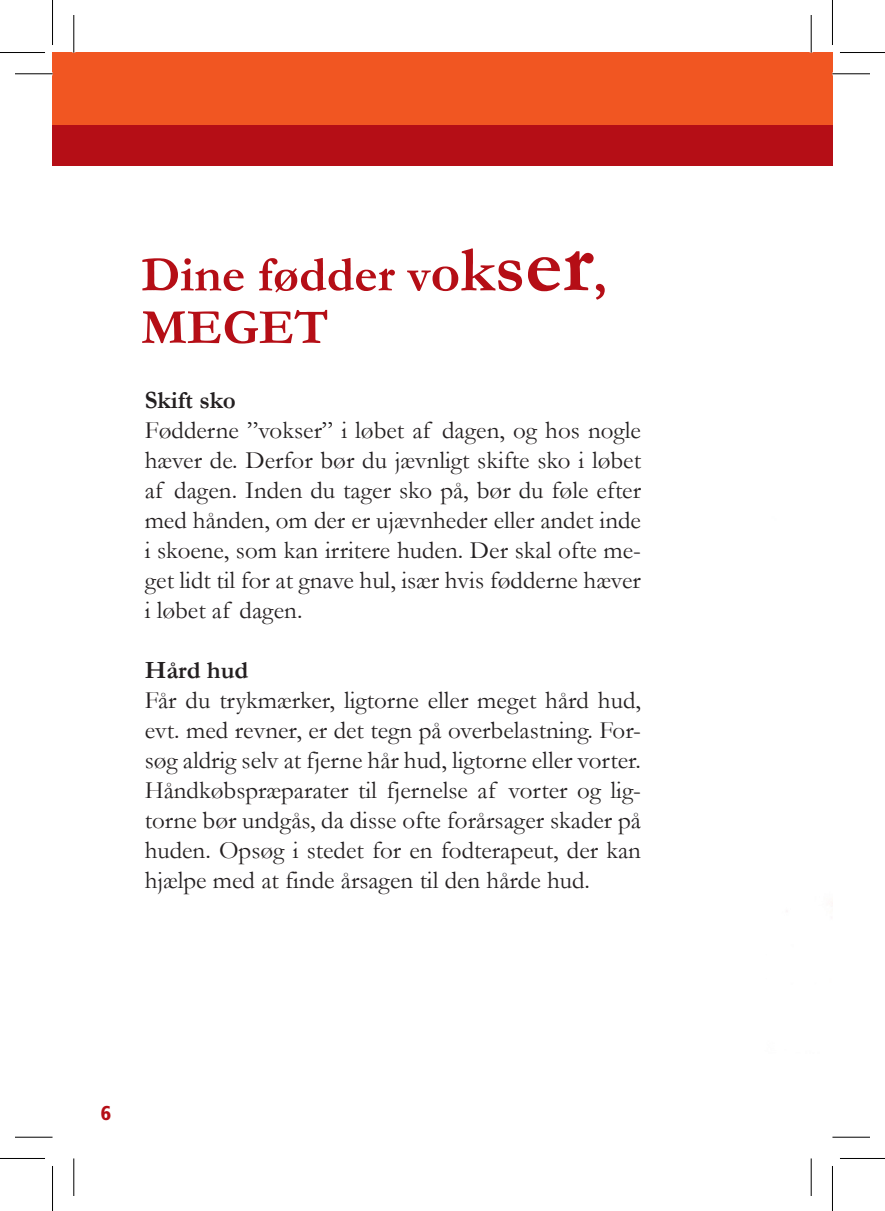
<style>
.page{position:relative;width:885px;height:1211px;background:#fff}
.page>*{position:absolute;margin:0;border:0;box-sizing:border-box;transform-origin:0 0}
.t1{font:700 50px/52.5px "Garamond";color:#b50e16}
.t2{font:25px/30px "Garamond";color:#231f20;text-align:justify}
.t3{font:700 25px "Garamond";color:#231f20}
.t4{font:900 condensed 20px "Frutiger";color:#b50e16}
.s1{font-size:57.5px}
.s2{font-size:65px}
.s3{font-size:72.5px}
.s4{font-size:80px}
.s5{font-size:90px}
</style>
<div class="page">
<div style="left:52px;top:52px;width:780px;height:96px;background:#f15622"></div>
<div style="left:52px;top:125px;width:780px;height:40px;background:#b50e16"></div>
<hr style="left:15px;top:72px;width:38px;height:3px;background:#fff">
<hr style="left:15px;top:73px;width:38px;height:1px;background:#000">
<hr style="left:832px;top:73px;width:38px;height:1px;background:#000">
<hr style="left:15px;top:1136px;width:38px;height:1px;background:#000">
<hr style="left:832px;top:1136px;width:38px;height:1px;background:#000">
<hr style="left:73px;top:15px;width:1px;height:37px;background:#000">
<hr style="left:73px;top:1158px;width:1px;height:38px;background:#000">
<hr style="left:810px;top:15px;width:1px;height:37px;background:#000">
<hr style="left:810px;top:1158px;width:1px;height:38px;background:#000">
<hr style="left:0;top:52px;width:45px;height:1px;background:#000">
<hr style="left:840px;top:52px;width:45px;height:1px;background:#000">
<hr style="left:0;top:1158px;width:45px;height:1px;background:#000">
<hr style="left:840px;top:1158px;width:45px;height:1px;background:#000">
<hr style="left:52px;top:0;width:1px;height:45px;background:#000">
<hr style="left:52px;top:1166px;width:1px;height:45px;background:#000">
<hr style="left:832px;top:0;width:1px;height:45px;background:#000">
<hr style="left:832px;top:1166px;width:1px;height:45px;background:#000">
<h1 class="t1" style="left:141px;top:248px;width:467px">Dine fødder v<span class="s1">o</span><span class="s2">k</span><span class="s3">s</span><span class="s4">e</span><span class="s5">r</span>,<br>MEGET</h1>
<p class="t3" style="left:145px;top:385px;width:92px">Skift sko</p>
<p class="t2" style="left:145px;top:415px;width:498px">Fødderne ”vokser” i løbet af dagen, og hos nogle hæver de. Derfor bør du jævnligt skifte sko i løbet af dagen. Inden du tager sko på, bør du føle efter med hånden, om der er ujævnheder eller andet inde i skoene, som kan irritere huden. Der skal ofte me&shy;get lidt til for at gnave hul, især hvis fødderne hæver i løbet af dagen.</p>
<p class="t3" style="left:145px;top:655px;width:105px">Hård hud</p>
<p class="t2" style="left:145px;top:685px;width:498px">Får du trykmærker, ligtorne eller meget hård hud, evt. med revner, er det tegn på overbelastning. For&shy;søg aldrig selv at fjerne hår hud, ligtorne eller vorter.<br>Håndkøbspræparater til fjernelse af vorter og lig&shy;torne bør undgås, da disse ofte forårsager skader på huden. Opsøg i stedet for en fodterapeut, der kan hjælpe med at finde årsagen til den hårde hud.</p>
<p class="t4" style="left:101px;top:1101px;width:12px">6</p>
</div>
